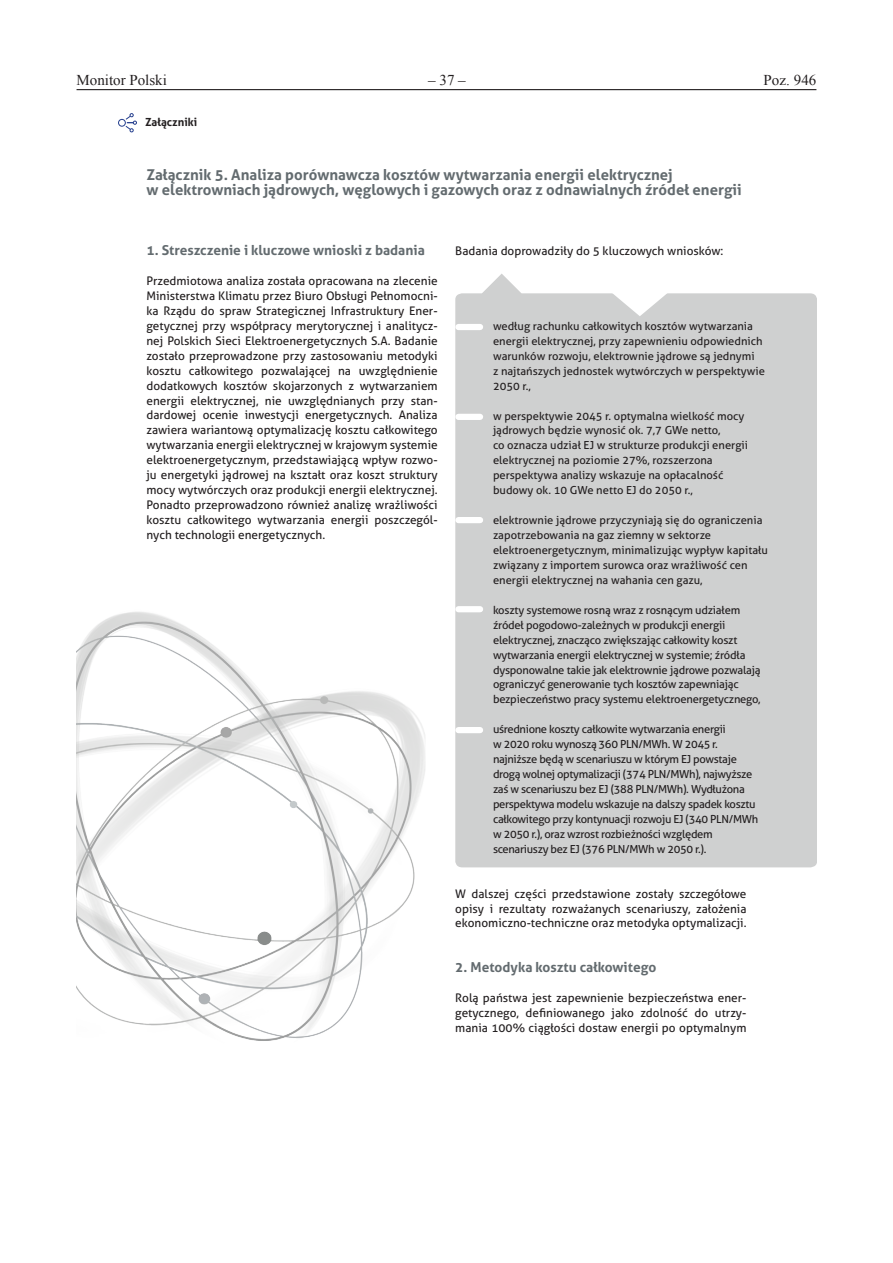
<style>
.page{position:relative;width:893px;height:1263px;background:#fff}
.page>*{position:absolute;margin:0;border:0;box-sizing:border-box;transform-origin:0 0}
.t1{font:700 15px/15px "Aller";color:#636b6f}
.t2{font:15px "Times New Roman";color:#231f20}
.t3{font:700 13.65px "Aller";color:#636b6f}
.t4{font:11.85px/15px "Aller";color:#231f20;text-align:justify}
.t5{font:700 11.25px "Aller";color:#231f20}
.t6{font:11.1px/15px "Aller";letter-spacing:-.02em;color:#231f20}
.t7{font:11.1px/15px "Aller";color:#231f20}
</style>
<div class="page">
<hr style="left:77px;top:89px;width:739px;height:1px;background:#231f20">
<svg style="left:125px;top:113px;width:12px;height:19px"></svg>
<svg style="left:117px;top:118px;width:10px;height:9px"></svg>
<div style="left:118px;top:119px;width:8px;height:7px;border:1px solid #253f8e;border-radius:50%"></div>
<div style="left:455px;top:293px;width:361px;height:574px;background:#cfd0d0"></div>
<div style="left:458px;top:324px;width:22px;height:6px;background:#fff"></div>
<svg style="left:600px;top:293px;width:79px;height:23px"></svg>
<svg style="left:482px;top:274px;width:40px;height:39px"></svg>
<div style="left:458px;top:414px;width:22px;height:6px;background:#fff"></div>
<div style="left:458px;top:517px;width:22px;height:6px;background:#fff"></div>
<div style="left:458px;top:727px;width:22px;height:6px;background:#fff"></div>
<div style="left:458px;top:606px;width:22px;height:6px;background:#fff"></div>
<img style="left:77px;top:612px;width:348px;height:429px">
<p class="t2" style="left:77px;top:70px;width:92px">Monitor Polski</p>
<p class="t2" style="left:428px;top:70px;width:39px">– 37 –</p>
<p class="t2" style="left:764px;top:70px;width:54px">Poz. 946</p>
<p class="t5" style="left:145px;top:115px;width:54px">Załączniki</p>
<p class="t1" style="left:146px;top:167px;width:597px">Załącznik 5. Analiza porównawcza kosztów wytwarzania energii elektrycznej<br>w elektrowniach jądrowych, węglowych i gazowych oraz z odnawialnych źródeł energii</p>
<p class="t3" style="left:146px;top:242px;width:280px">1. Streszczenie i kluczowe wnioski z badania</p>
<p class="t4" style="left:146px;top:273px;width:293px">Przedmiotowa analiza została opracowana na zlecenie Ministerstwa Klimatu przez Biuro Obsługi Pełnomocni&shy;ka Rządu do spraw Strategicznej Infrastruktury Ener&shy;getycznej przy współpracy merytorycznej i analitycz&shy;nej Polskich Sieci Elektroenergetycznych S.A. Badanie zostało przeprowadzone przy zastosowaniu metodyki kosztu całkowitego pozwalającej na uwzględnienie dodatkowych kosztów skojarzonych z wytwarzaniem energii elektrycznej, nie uwzględnianych przy stan&shy;dardowej ocenie inwestycji energetycznych. Analiza zawiera wariantową optymalizację kosztu całkowitego wytwarzania energii elektrycznej w krajowym systemie elektroenergetycznym, przedstawiającą wpływ rozwo&shy;ju energetyki jądrowej na kształt oraz koszt struktury mocy wytwórczych oraz produkcji energii elektrycznej.<br>Ponadto przeprowadzono również analizę wrażliwości kosztu całkowitego wytwarzania energii poszczegól&shy;nych technologii energetycznych.</p>
<p class="t4" style="left:455px;top:243px;width:270px">Badania doprowadziły do 5 kluczowych wniosków:</p>
<p class="t7" style="left:493px;top:318px;width:273px">według rachunku całkowitych kosztów wytwarzania energii elektrycznej, przy zapewnieniu odpowiednich warunków rozwoju, elektrownie jądrowe są jednymi<br>z najtańszych jednostek wytwórczych w perspektywie 2050 r.,</p>
<p class="t7" style="left:493px;top:408px;width:257px">w perspektywie 2045 r. optymalna wielkość mocy jądrowych będzie wynosić ok. 7,7 GWe netto,<br>co oznacza udział EJ w strukturze produkcji energii elektrycznej na poziomie 27%, rozszerzona perspektywa analizy wskazuje na opłacalność budowy ok. 10 GWe netto EJ do 2050 r.,</p>
<p class="t7" style="left:493px;top:513px;width:276px">elektrownie jądrowe przyczyniają się do ograniczenia zapotrzebowania na gaz ziemny w sektorze elektroenergetycznym, minimalizując wypływ kapitału związany z importem surowca oraz wrażliwość cen energii elektrycznej na wahania cen gazu,</p>
<p class="t6" style="left:493px;top:602px;width:269px">koszty systemowe rosną wraz z rosnącym udziałem źródeł pogodowo-zależnych w produkcji energii elektrycznej, znacząco zwiększając całkowity koszt wytwarzania energii elektrycznej w systemie; źródła dysponowalne takie jak elektrownie jądrowe pozwalają ograniczyć generowanie tych kosztów zapewniając bezpieczeństwo pracy systemu elektroenergetycznego,</p>
<p class="t6" style="left:493px;top:722px;width:267px">uśrednione koszty całkowite wytwarzania energii<br>w 2020 roku wynoszą 360 PLN/MWh. W 2045 r. najniższe będą w scenariuszu w którym EJ powstaje drogą wolnej optymalizacji (374 PLN/MWh), najwyższe zaś w scenariuszu bez EJ (388 PLN/MWh). Wydłużona perspektywa modelu wskazuje na dalszy spadek kosztu całkowitego przy kontynuacji rozwoju EJ (340 PLN/MWh w 2050 r.), oraz wzrost rozbieżności względem scenariuszy bez EJ (376 PLN/MWh w 2050 r.).</p>
<p class="t4" style="left:455px;top:886px;width:293px">W dalszej części przedstawione zostały szczegółowe opisy i rezultaty rozważanych scenariuszy, założenia ekonomiczno-techniczne oraz metodyka optymalizacji.</p>
<p class="t3" style="left:455px;top:959px;width:203px">2. Metodyka kosztu całkowitego</p>
<p class="t4" style="left:455px;top:990px;width:293px">Rolą państwa jest zapewnienie bezpieczeństwa ener&shy;getycznego, definiowanego jako zdolność do utrzy&shy;mania 100% ciągłości dostaw energii po optymalnym</p>
</div>
